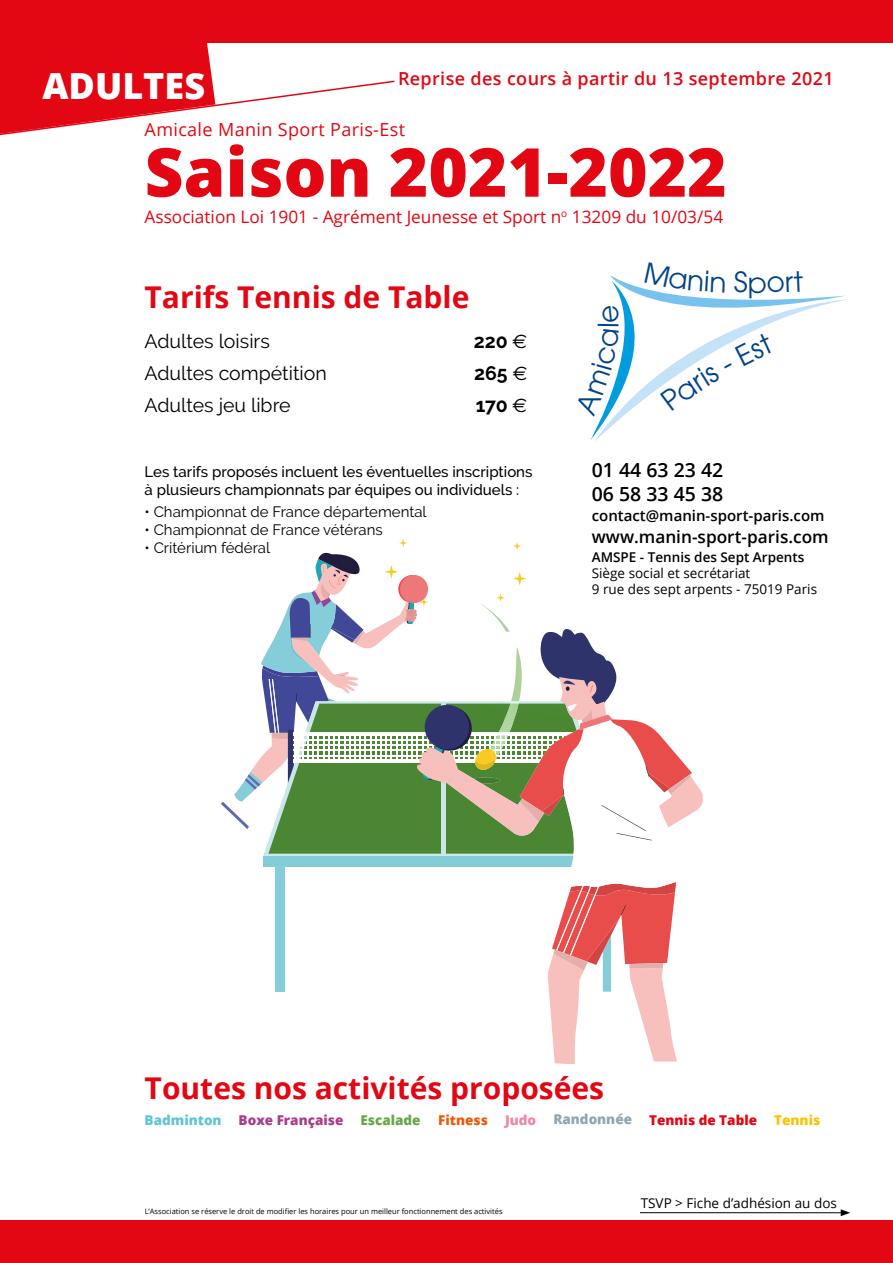
<style>
.page{position:relative;width:893px;height:1263px;background:#fff}
.page>*{position:absolute;margin:0;border:0;box-sizing:border-box;transform-origin:0 0}
.t1{font:800 67.5px "Open Sans";color:#e30613}
.t2{font:800 36px "Open Sans";color:#fff}
.t3{font:700 30px "Open Sans";color:#e30613}
.t4{font:27.9px "Avant Garde";color:#004289}
.t5{font:19.5px "Raleway";color:#000}
.t6{font:600 19.5px/23.4px "Open Sans";color:#000}
.t7{font:700 19.5px "Raleway";color:#000}
.t8{font:600 18px "Open Sans";letter-spacing:.02em;color:#e30613}
.t9{font:18px "Open Sans";letter-spacing:.02em;color:#e30613}
.t10{font:17.25px "Open Sans";color:#e30613}
.t11{font:600 17.25px "Open Sans";color:#000}
.t12{font:500 15px/18px "Raleway";color:#000}
.t13{font:15px "Raleway";color:#000}
.t14{font:600 15px "Open Sans";color:#000}
.t15{font:13.5px/16.2px "Open Sans";color:#000}
.t16{font:600 13.5px "Open Sans";color:#000}
.t17{font:800 13.5px "Open Sans";color:#ab3c8b}
.t18{font:800 13.5px "Open Sans";color:#e30613}
.t19{font:800 13.5px "Open Sans";color:#61c3d9}
.t20{font:800 13.5px "Open Sans";color:#90a6af}
.t21{font:800 13.5px "Open Sans";color:#68a748}
.t22{font:800 13.5px "Open Sans";color:#ea5b0b}
.t23{font:800 13.5px "Open Sans";color:#fdc300}
.t24{font:800 13.5px "Open Sans";color:#f086a3}
.t25{font:7.5px "Open Sans";color:#000}
.s1{font-family:"Euro Sans";font-weight:400}
</style>
<div class="page">
<div style="left:0;top:1220px;width:893px;height:43px;background:#e30613"></div>
<div style="left:0;top:0;width:893px;height:43px;background:#e30613"></div>
<hr style="left:640px;top:1212px;width:203px;height:1px;background:#000">
<svg style="left:841px;top:1209px;width:9px;height:7px"></svg>
<svg style="left:0;top:43px;width:395px;height:93px"></svg>
<svg style="left:221px;top:539px;width:482px;height:525px"></svg>
<svg style="left:601px;top:805px;width:45px;height:26px"></svg>
<svg style="left:616px;top:833px;width:36px;height:7px"></svg>
<svg style="left:590px;top:275px;width:259px;height:167px"></svg>
<h2 class="t2" style="left:43px;top:58px;width:164px">ADULTES</h2>
<p class="t8" style="left:398px;top:66px;width:437px">Reprise des cours à partir du 13 septembre 2021</p>
<p class="t9" style="left:145px;top:117px;width:262px">Amicale Manin Sport Paris-Est</p>
<h1 class="t1" style="left:145px;top:121px;width:584px">Saison 2021-2022</h1>
<p class="t10" style="left:145px;top:205px;width:580px">Association Loi 1901 - Agrément Jeunesse et Sport n<sup>o</sup> 13209 du 10/03/54</p>
<h3 class="t3" style="left:145px;top:276px;width:326px">Tarifs Tennis de Table</h3>
<h3 class="t5" style="left:145px;top:330px;width:127px">Adultes loisirs</h3>
<h3 class="t7" style="left:474px;top:330px;width:55px">220 <span class="s1">E</span></h3>
<h3 class="t5" style="left:145px;top:362px;width:184px">Adultes compétition</h3>
<h3 class="t7" style="left:474px;top:362px;width:55px">265 <span class="s1">E</span></h3>
<h3 class="t5" style="left:145px;top:394px;width:147px">Adultes jeu libre</h3>
<h3 class="t7" style="left:476px;top:394px;width:53px">170 <span class="s1">E</span></h3>
<h3 class="t4" style="left:748px;top:266px;width:21px">p</h3>
<p class="t12" style="left:145px;top:462px;width:389px">Les tarifs proposés incluent les éventuelles inscriptions à plusieurs championnats par équipes ou individuels :</p>
<p class="t13" style="left:145px;top:503px;width:284px">• Championnat de France départemental</p>
<p class="t13" style="left:145px;top:521px;width:240px">• Championnat de France vétérans</p>
<p class="t13" style="left:145px;top:539px;width:127px">• Critérium fédéral</p>
<h3 class="t6" style="left:592px;top:458px;width:133px">01 44 63 23 42<br>06 58 33 45 38</h3>
<p class="t14" style="left:592px;top:505px;width:234px">contact@manin-sport-paris.com</p>
<p class="t16" style="left:592px;top:547px;width:214px">AMSPE - Tennis des Sept Arpents</p>
<p class="t15" style="left:592px;top:565px;width:227px">Siège social et secrétariat<br>9 rue des sept arpents - 75019 Paris</p>
<p class="t11" style="left:592px;top:525px;width:238px">www.manin-sport-paris.com</p>
<h3 class="t3" style="left:145px;top:1066px;width:461px">Toutes nos activités proposées</h3>
<p class="t19" style="left:145px;top:1109px;width:78px">Badminton</p>
<p class="t17" style="left:239px;top:1109px;width:106px">Boxe Française</p>
<p class="t21" style="left:360px;top:1109px;width:62px">Escalade</p>
<p class="t22" style="left:438px;top:1109px;width:51px">Fitness</p>
<p class="t24" style="left:505px;top:1109px;width:33px">Judo</p>
<p class="t20" style="left:553px;top:1109px;width:80px">Randonnée</p>
<p class="t18" style="left:649px;top:1109px;width:109px">Tennis de Table</p>
<p class="t23" style="left:774px;top:1109px;width:47px">Tennis</p>
<p class="t25" style="left:145px;top:1206px;width:359px">L’Association se réserve le droit de modifier les horaires pour un meilleur fonctionnement des activités</p>
<p class="t15" style="left:641px;top:1194px;width:198px">TSVP &gt; Fiche d’adhésion au dos</p>
</div>
